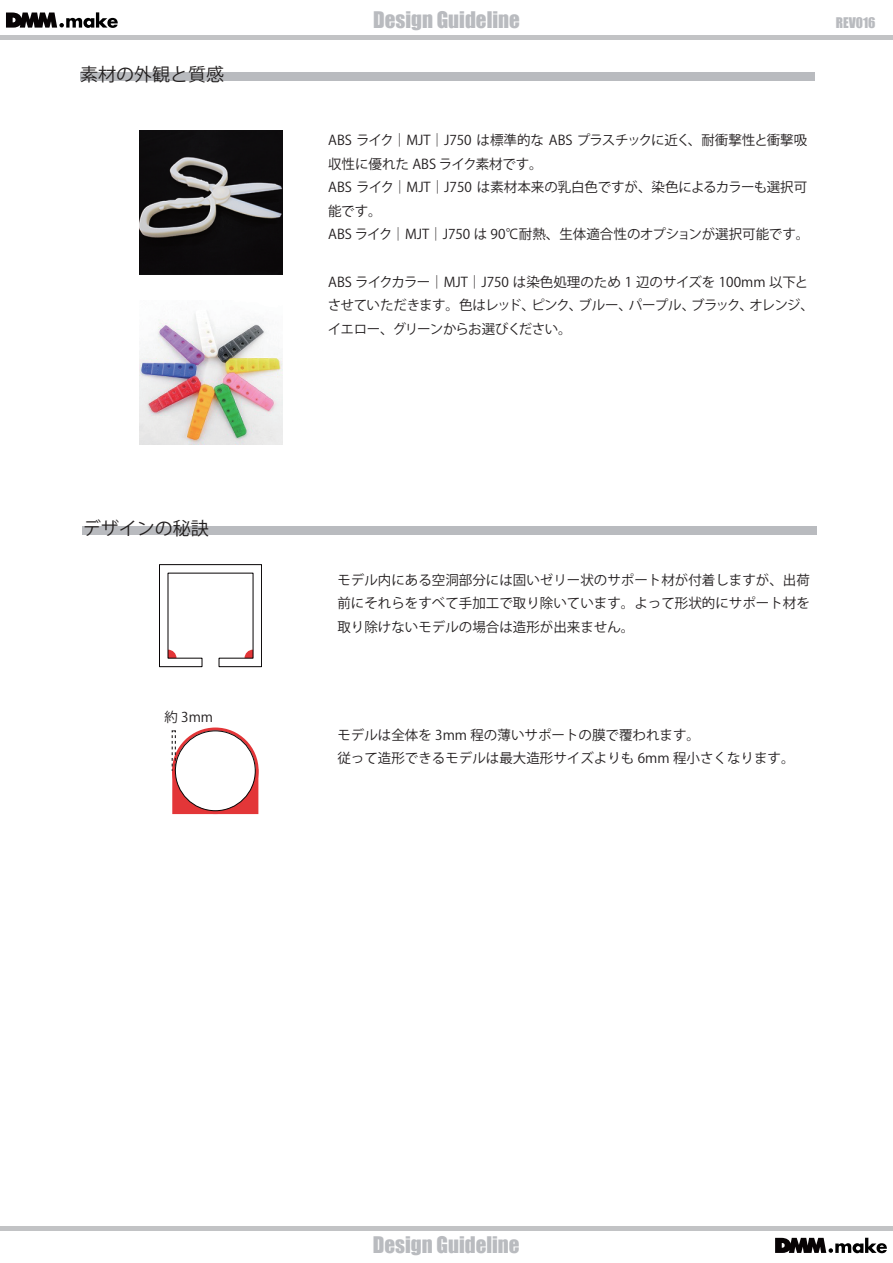
<style>
.page{position:relative;width:893px;height:1263px;background:#fff}
.page>*{position:absolute;margin:0;border:0;box-sizing:border-box;transform-origin:0 0}
.t1{font:21px "Impact";color:#b9bbbf}
.t2{font:18px "Koz Go Pr 6 N";color:#221f1f}
.t3{font:13.5px/23.7px "Koz Go Pr 6 N";color:#231f20}
.t4{font:13.5px/23.7px "Koz Go Pr 6 N";letter-spacing:-.03em;color:#231f20}
.t5{font:13.5px "Impact";color:#b9bbbf}
</style>
<div class="page">
<svg style="left:6px;top:12px;width:112px;height:16px"></svg>
<div style="left:0;top:35px;width:893px;height:5px;background:#c2c3c5"></div>
<svg style="left:775px;top:1238px;width:112px;height:15px"></svg>
<hr style="left:0;top:1226px;width:893px;height:4px;background:#c2c3c5">
<div style="left:172px;top:769px;width:86px;height:45px;background:#e33638"></div>
<div style="left:83px;top:526px;width:734px;height:8px;background:#b9bbbf"></div>
<div style="left:80px;top:72px;width:735px;height:8px;background:#b9bbbf"></div>
<svg style="left:159px;top:564px;width:103px;height:103px"></svg>
<img style="left:139px;top:311px;width:144px;height:133px">
<img style="left:139px;top:131px;width:144px;height:143px">
<div style="left:172px;top:728px;width:87px;height:86px;border:3px solid #e33638;border-radius:50%"></div>
<div style="left:175px;top:731px;width:80px;height:80px;background:#fff;border-radius:50%"></div>
<div style="left:175px;top:731px;width:81px;height:80px;border:1px solid #060304;border-radius:50%"></div>
<svg style="left:171px;top:730px;width:5px;height:41px"></svg>
<h2 class="t2" style="left:80px;top:64px;width:145px">素材の外観と質感</h2>
<h2 class="t2" style="left:83px;top:518px;width:127px">デザインの秘訣</h2>
<p class="t3" style="left:164px;top:706px;width:50px">約 3mm</p>
<h1 class="t1" style="left:373px;top:4px;width:148px">Design Guideline</h1>
<p class="t5" style="left:836px;top:12px;width:41px">REV016</p>
<p class="t3" style="left:328px;top:128px;width:483px">ABS ライク｜MJT｜J750 は標準的な ABS プラスチックに近く、耐衝撃性と衝撃吸収性に優れた ABS ライク素材です。<br>ABS ライク｜MJT｜J750 は素材本来の乳白色ですが、染色によるカラーも選択可能です。<br>ABS ライク｜MJT｜J750 は 90℃耐熱、生体適合性のオプションが選択可能です。</p>
<p class="t4" style="left:328px;top:270px;width:488px">ABS ライクカラー｜MJT｜J750 は染色処理のため 1 辺のサイズを 100mm 以下とさせていただきます。色はレッド、ピンク、ブルー、パープル、ブラック、オレンジ、イエロー、グリーンからお選びください。</p>
<p class="t3" style="left:337px;top:568px;width:474px;text-align:justify">モデル内にある空洞部分には固いゼリー状のサポート材が付着しますが、出荷前にそれらをすべて手加工で取り除いています。よって形状的にサポート材を取り除けないモデルの場合は造形が出来ません。</p>
<p class="t3" style="left:337px;top:723px;width:459px">モデルは全体を 3mm 程の薄いサポートの膜で覆われます。<br>従って造形できるモデルは最大造形サイズよりも 6mm 程小さくなります。</p>
<h1 class="t1" style="left:373px;top:1229px;width:148px">Design Guideline</h1>
</div>
